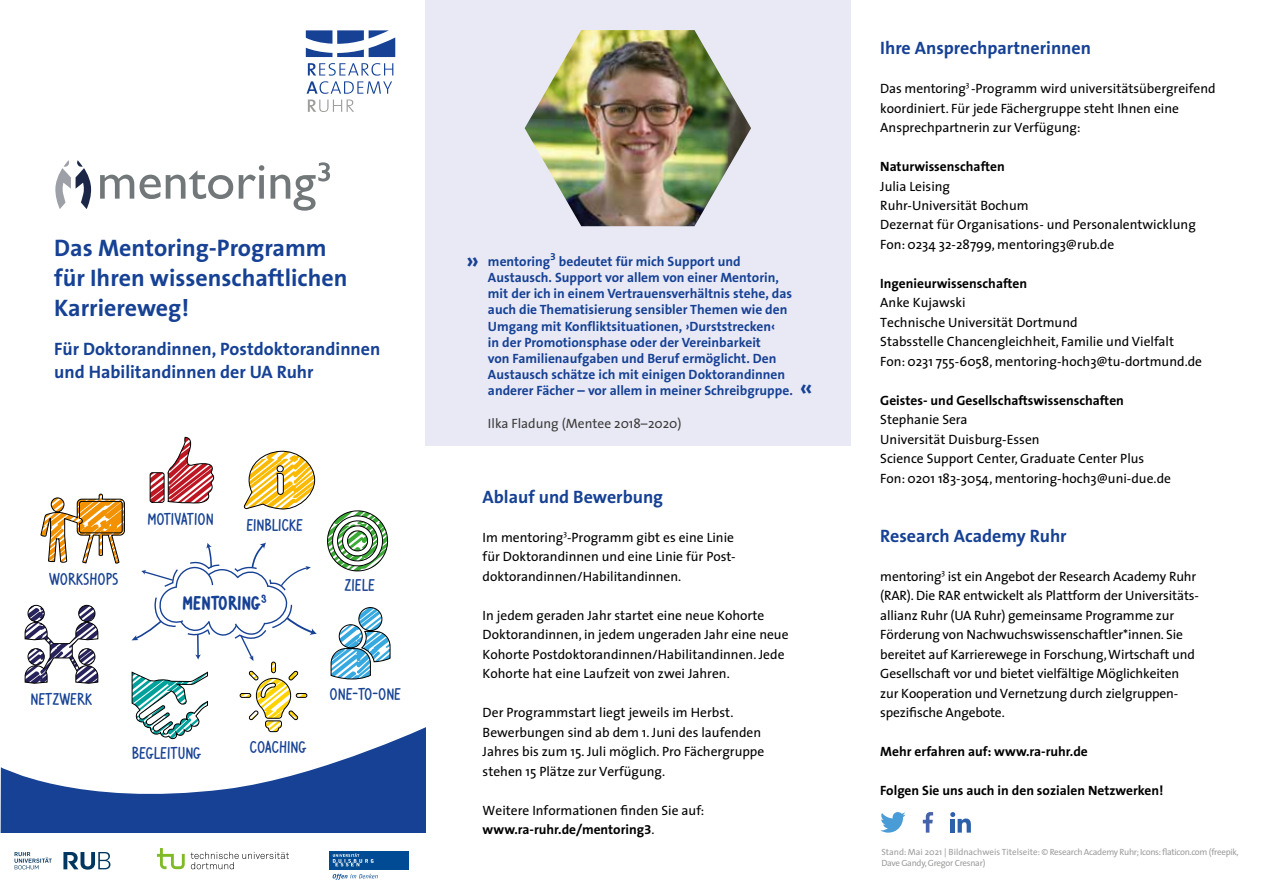
<style>
.page{position:relative;width:1263px;height:893px;background:#fff}
.page>*{position:absolute;margin:0;border:0;box-sizing:border-box;transform-origin:0 0}
.t1{font:52.35px "Gill Sans";color:#727879}
.t2{font:700 24px/30px "The Sans B7";color:#164194}
.t3{font:700 20.7px "Ventura Edding";color:#164194}
.t4{font:700 18px/22.5px "The Sans B7";color:#164194}
.t5{font:500 17.25px "Ventura Edding";color:#164194}
.t6{font:13.5px/19.5px "The Sans";color:#000}
.t7{font:700 13.5px/16.2px "The Sans B7";color:#164194}
.t8{font:700 13.5px "The Sans B7";color:#000}
.t9{font:13.5px "The Sans";color:#3c3c3b}
.t10{font:9px/10.8px "The Sans";letter-spacing:-.03em;color:#9d9d9c}
.s1{font-family:"The Sans";font-weight:400}
.s2{font-style:inherit}
</style>
<div class="page">
<svg style="left:1px;top:727px;width:424px;height:106px;fill:#164194"></svg>
<svg style="left:63px;top:852px;width:47px;height:18px"></svg>
<svg style="left:15px;top:852px;width:37px;height:17px"></svg>
<svg style="left:333px;top:874px;width:45px;height:6px"></svg>
<div style="left:330px;top:851px;width:79px;height:19px;background:#004b93"></div>
<svg style="left:333px;top:853px;width:40px;height:13px"></svg>
<svg style="left:157px;top:848px;width:28px;height:21px"></svg>
<svg style="left:191px;top:852px;width:98px;height:17px"></svg>
<div style="left:425px;top:0;width:425px;height:445px;background:#e9e9f6"></div>
<img style="left:525px;top:30px;width:226px;height:196px">
<svg style="left:307px;top:63px;width:86px;height:49px"></svg>
<svg style="left:306px;top:30px;width:89px;height:27px"></svg>
<svg style="left:923px;top:812px;width:10px;height:21px"></svg>
<svg style="left:950px;top:812px;width:21px;height:21px"></svg>
<svg style="left:880px;top:812px;width:25px;height:21px"></svg>
<svg style="left:330px;top:607px;width:61px;height:73px"></svg>
<svg style="left:28px;top:605px;width:16px;height:17px"></svg>
<div style="left:28px;top:605px;width:17px;height:17px;border:1px solid #000;border-radius:50%"></div>
<svg style="left:79px;top:605px;width:16px;height:17px"></svg>
<div style="left:78px;top:605px;width:17px;height:17px;border:1px solid #000;border-radius:50%"></div>
<svg style="left:24px;top:621px;width:75px;height:63px"></svg>
<svg style="left:243px;top:450px;width:73px;height:60px"></svg>
<svg style="left:149px;top:436px;width:66px;height:68px"></svg>
<svg style="left:40px;top:493px;width:85px;height:71px"></svg>
<svg style="left:327px;top:510px;width:62px;height:62px"></svg>
<svg style="left:131px;top:543px;width:186px;height:197px"></svg>
<svg style="left:55px;top:160px;width:37px;height:49px"></svg>
<svg style="left:100px;top:175px;width:34px;height:24px"></svg>
<svg style="left:140px;top:170px;width:93px;height:29px"></svg>
<svg style="left:239px;top:165px;width:25px;height:34px"></svg>
<svg style="left:271px;top:175px;width:45px;height:36px"></svg>
<h1 class="t1" style="left:316px;top:151px;width:18px">³</h1>
<h2 class="t2" style="left:54px;top:233px;width:295px">Das Mentoring-Programm für Ihren wissenschaftlichen<br>Karriereweg!</h2>
<h3 class="t4" style="left:54px;top:338px;width:328px">Für Doktorandinnen, Postdoktorandinnen und Habilitandinnen der UA Ruhr</h3>
<p class="t5" style="left:49px;top:569px;width:71px">WORKSHOPS</p>
<p class="t5" style="left:147px;top:509px;width:68px">MOTIVATION</p>
<p class="t5" style="left:246px;top:515px;width:58px">EINBLICKE</p>
<h3 class="t3" style="left:182px;top:591px;width:86px">MENTORING<sup>3</sup></h3>
<p class="t5" style="left:345px;top:575px;width:32px">ZIELE</p>
<p class="t5" style="left:31px;top:689px;width:63px">NETZWERK</p>
<p class="t5" style="left:329px;top:684px;width:73px">ONE-TO-ONE</p>
<p class="t5" style="left:250px;top:737px;width:58px">COACHING</p>
<p class="t5" style="left:132px;top:743px;width:71px">BEGLEITUNG</p>
<h2 class="t2" style="left:466px;top:247px;width:14px">»</h2>
<p class="t7" style="left:488px;top:253px;width:306px">mentoring<sup>3</sup> bedeutet für mich Support und Austausch. Support vor allem von einer Mentorin, mit der ich in einem Vertrauensverhältnis stehe, das auch die Thematisierung sensibler Themen wie den Umgang mit Konfliktsituationen, ›Durststrecken‹<br>in der Promotionsphase oder der Vereinbarkeit<br>von Familienaufgaben und Beruf ermöglicht. Den Austausch schätze ich mit einigen Doktorandinnen anderer Fächer – vor allem in meiner Schreibgruppe.</p>
<p class="t9" style="left:488px;top:412px;width:195px">Ilka Fladung (Mentee 2018–2020)</p>
<h2 class="t2" style="left:813px;top:404px;width:14px;rotate:-180deg">»</h2>
<h3 class="t4" style="left:483px;top:486px;width:182px">Ablauf und Bewerbung</h3>
<p class="t6" style="left:483px;top:527px;width:253px;text-align:justify">Im mentoring<sup>3</sup>-Programm gibt es eine Linie für Doktorandinnen und eine Linie für Post&shy;doktorandinnen/Habilitandinnen.</p>
<p class="t6" style="left:483px;top:605px;width:307px">In jedem geraden Jahr startet eine neue Kohorte Doktorandinnen, in jedem ungeraden Jahr eine neue Kohorte Postdoktorandinnen/Habilitandinnen. Jede Kohorte hat eine Laufzeit von zwei Jahren.</p>
<p class="t6" style="left:483px;top:702px;width:283px">Der Programmstart liegt jeweils im Herbst.<br>Bewerbungen sind ab dem 1. Juni des laufenden Jahres bis zum 15. Juli möglich. Pro Fächergruppe stehen 15 Plätze zur Verfügung.</p>
<p class="t6" style="left:483px;top:800px;width:223px">Weitere Informationen finden Sie auf:</p>
<p class="t8" style="left:483px;top:822px;width:174px">www.ra-ruhr.de/mentoring3<span class="s1">.</span></p>
<h3 class="t4" style="left:880px;top:37px;width:212px">Ihre Ansprechpartnerinnen</h3>
<p class="t6" style="left:880px;top:78px;width:337px">Das mentoring<sup>3</sup> -Programm wird universitätsübergreifend koordiniert. Für jede Fächergruppe steht Ihnen eine<br>Ansprechpartnerin zur Verfügung:</p>
<p class="t8" style="left:880px;top:159px;width:126px">Naturwissenschaften</p>
<p class="t6" style="left:880px;top:176px;width:317px">Julia Leising<br>Ruhr-Universität Bochum<br>Dezernat für Organisations- und Personalentwicklung Fon: 0234 32-28799, mentoring3@rub.de</p>
<p class="t8" style="left:880px;top:276px;width:148px">Ingenieurwissenschaften</p>
<p class="t6" style="left:880px;top:293px;width:323px">Anke Kujawski<br>Technische Universität Dortmund<br>Stabsstelle Chancengleichheit, Familie und Vielfalt Fon: 0231 755-6058, mentoring-hoch3@tu-dortmund.de</p>
<p class="t8" style="left:880px;top:393px;width:245px">Geistes- und Gesellschaftswissenschaften</p>
<p class="t6" style="left:880px;top:410px;width:292px">Stephanie Sera<br>Universität Duisburg-Essen<br>Science Support Center, Graduate Center Plus Fon: 0201 183-3054, mentoring-hoch3@uni-due.de</p>
<h3 class="t4" style="left:880px;top:525px;width:188px">Research Academy Ruhr</h3>
<p class="t6" style="left:880px;top:566px;width:319px">mentoring<sup>3</sup> ist ein Angebot der Research Academy Ruhr (RAR). Die RAR entwickelt als Plattform der Universitäts&shy;allianz Ruhr (UA Ruhr) gemeinsame Programme zur Förderung von Nachwuchswissenschaftler*innen. Sie bereitet auf Karrierewege in Forschung, Wirtschaft und Gesellschaft vor und bietet vielfältige Möglichkeiten zur Kooperation und Vernetzung durch zielgruppen&shy;spezifische Angebote.</p>
<p class="t8" style="left:880px;top:744px;width:209px">Mehr erfahren auf: www.ra-ruhr.de</p>
<p class="t8" style="left:880px;top:783px;width:285px">Folgen Sie uns auch in den sozialen Netzwerken!</p>
<p class="t10" style="left:881px;top:846px;width:359px"><span class="s2">Stand: Mai 2021 | Bildnachweis Titelseite:</span> © Research Academy Ruhr; Icons: flaticon.com (freepik,<br>Dave Gandy, Gregor Cresnar)</p>
</div>
